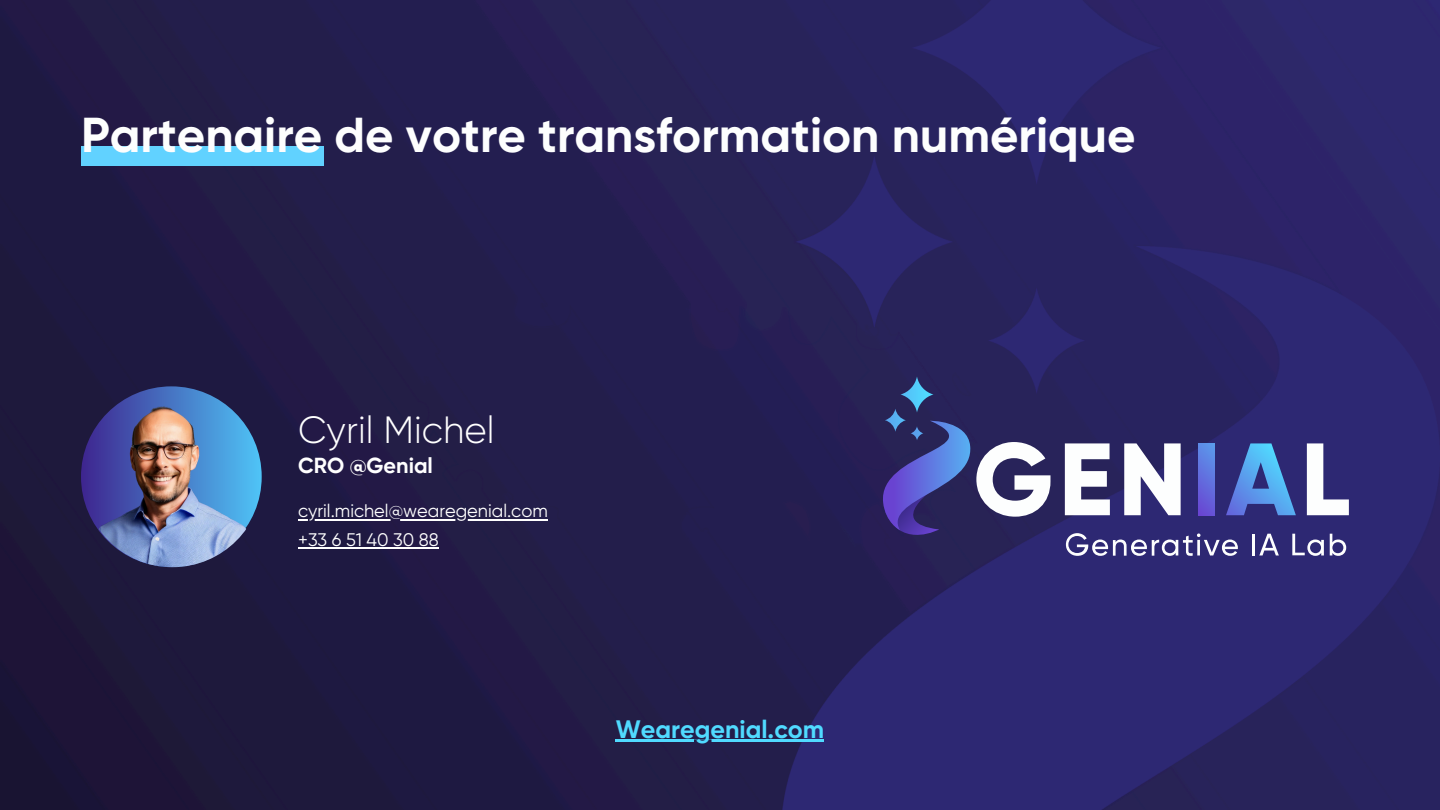
<style>
.page{position:relative;width:1440px;height:810px;background:#fff}
.page>*{position:absolute;margin:0;border:0;box-sizing:border-box;transform-origin:0 0}
.t1{font:700 49px "Gilroy";color:#fdfefe}
.t2{font:300 37.9px "Gilroy";color:#fff}
.t3{font:700 25.1px "Gilroy";color:#50daff}
.t4{font:700 21.7px "Gilroy";color:#fff}
.t5{font:18.2px "Gilroy";color:#fff}
</style>
<div class="page">
<img style="left:0;top:0;width:1440px;height:810px">
<hr style="left:298px;top:519px;width:250px;height:1px;background:#fff">
<hr style="left:298px;top:547px;width:141px;height:2px;background:#fff">
<img style="left:82px;top:386px;width:181px;height:181px;border-radius:50%">
<svg style="left:885px;top:409px;width:21px;height:23px"></svg>
<svg style="left:901px;top:376px;width:32px;height:37px"></svg>
<svg style="left:875px;top:420px;width:176px;height:128px;background:#4f4e87"></svg>
<svg style="left:1065px;top:443px;width:45px;height:72px"></svg>
<svg style="left:1124px;top:443px;width:57px;height:72px"></svg>
<div style="left:1198px;top:443px;width:16px;height:72px;background:linear-gradient(to bottom,#5c95ea,#684cd4)"></div>
<svg style="left:1226px;top:443px;width:70px;height:72px;background:#446cb5"></svg>
<svg style="left:1307px;top:443px;width:42px;height:72px"></svg>
<svg style="left:1066px;top:533px;width:172px;height:23px"></svg>
<hr style="left:1252px;top:534px;width:3px;height:21px;background:#fdfefe">
<svg style="left:1259px;top:534px;width:20px;height:21px"></svg>
<svg style="left:1292px;top:534px;width:32px;height:22px"></svg>
<svg style="left:1330px;top:534px;width:16px;height:22px"></svg>
<div style="left:81px;top:146px;width:243px;height:20px;background:#61d2ff"></div>
<hr style="left:616px;top:740px;width:208px;height:2px;background:#50daff">
<p class="t1" style="left:81px;top:106px;width:1056px">Partenaire de votre transformation numérique</p>
<p class="t2" style="left:298px;top:408px;width:198px">Cyril Michel</p>
<h1 class="t4" style="left:298px;top:457px;width:136px">CRO @Genial</h1>
<h2 class="t5" style="left:298px;top:501px;width:251px">cyril.michel@wearegenial.com</h2>
<h4 class="t5" style="left:298px;top:529px;width:142px">+33 6 51 40 30 88</h4>
<p class="t3" style="left:616px;top:719px;width:210px">Wearegenial.com</p>
</div>
